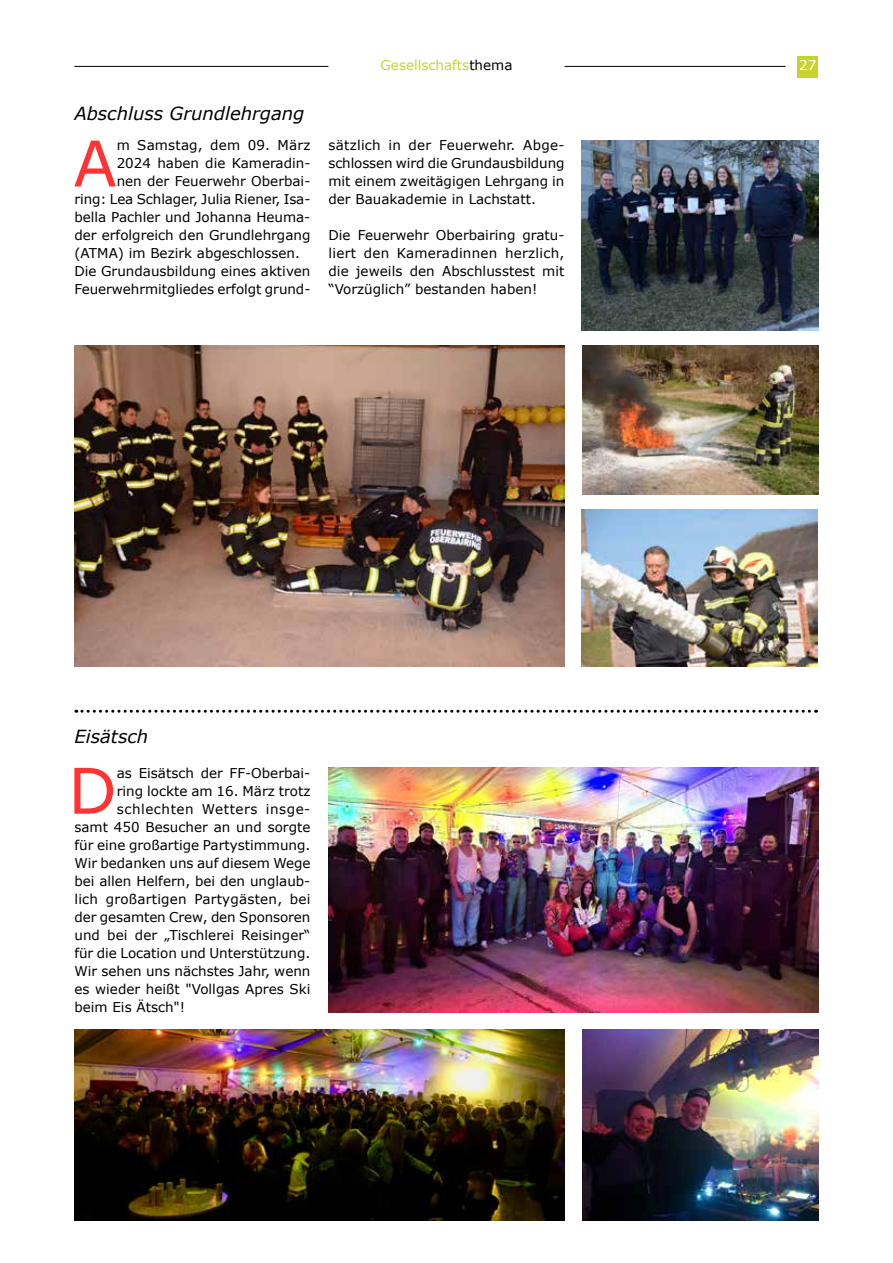
<style>
.page{position:relative;width:893px;height:1263px;background:#fff}
.page>*{position:absolute;margin:0;border:0;box-sizing:border-box;transform-origin:0 0}
.t1{font:63px "Verdana";color:#f33}
.t2{font:italic 18px "Verdana";color:#000}
.t3{font:13.5px/18px "Verdana";color:#000;text-align:justify}
.t4{font:13.5px "Verdana";letter-spacing:.02em;color:#000}
.t5{font:13.5px "Verdana";letter-spacing:.04em;color:#000}
.t6{font:13.5px "Verdana";color:#c8d32d}
.t7{font:13.5px "Verdana";color:#fff}
.s1{color:#000}
</style>
<div class="page">
<hr style="left:74px;top:66px;width:254px;height:1px;background:#000">
<hr style="left:564px;top:66px;width:222px;height:1px;background:#000">
<div style="left:797px;top:56px;width:21px;height:21px;background:#c8d32d"></div>
<img style="left:582px;top:140px;width:237px;height:191px">
<img style="left:582px;top:509px;width:236px;height:157px">
<img style="left:74px;top:346px;width:490px;height:320px">
<img style="left:328px;top:767px;width:491px;height:245px">
<img style="left:74px;top:1029px;width:490px;height:191px">
<img style="left:582px;top:1030px;width:237px;height:190px">
<img style="left:582px;top:346px;width:237px;height:148px">
<svg style="left:76px;top:710px;width:741px;height:3px"></svg>
<h2 class="t2" style="left:74px;top:101px;width:232px">Abschluss Grundlehrgang</h2>
<h1 class="t1" style="left:74px;top:120px;width:45px">A</h1>
<p class="t3" style="left:117px;top:136px;width:195px">m Samstag, dem 09. März</p>
<p class="t3" style="left:117px;top:154px;width:195px">2024 haben die Kameradin-</p>
<p class="t3" style="left:117px;top:172px;width:195px">nen der Feuerwehr Oberbai-</p>
<p class="t3" style="left:74px;top:190px;width:238px">ring: Lea Schlager, Julia Riener, Isa-</p>
<p class="t3" style="left:74px;top:208px;width:238px">bella Pachler und Johanna Heuma-</p>
<p class="t3" style="left:74px;top:226px;width:238px">der erfolgreich den Grundlehrgang</p>
<p class="t3" style="left:74px;top:244px;width:227px">(ATMA) im Bezirk abgeschlossen.</p>
<p class="t3" style="left:74px;top:262px;width:238px">Die Grundausbildung eines aktiven</p>
<p class="t3" style="left:74px;top:280px;width:238px">Feuerwehrmitgliedes erfolgt grund-</p>
<p class="t6" style="left:380px;top:56px;width:133px">Gesellschafts<span class="s1">thema</span></p>
<p class="t7" style="left:799px;top:56px;width:19px">27</p>
<p class="t3" style="left:328px;top:136px;width:238px">sätzlich in der Feuerwehr. Abge&shy;schlossen wird die Grundausbildung mit einem zweitägigen Lehrgang in der Bauakademie in Lachstatt.</p>
<p class="t3" style="left:328px;top:226px;width:238px">Die Feuerwehr Oberbairing gratu&shy;liert den Kameradinnen herzlich, die jeweils den Abschlusstest mit “Vorzüglich” bestanden haben!</p>
<h2 class="t2" style="left:74px;top:724px;width:75px">Eisätsch</h2>
<h1 class="t1" style="left:68px;top:747px;width:50px">D</h1>
<p class="t3" style="left:117px;top:764px;width:195px">as Eisätsch der FF-Oberbai-</p>
<p class="t3" style="left:117px;top:782px;width:195px">ring lockte am 16. März trotz</p>
<p class="t5" style="left:117px;top:799px;width:195px">schlechten Wetters insge-</p>
<p class="t3" style="left:74px;top:818px;width:238px">samt 450 Besucher an und sorgte</p>
<p class="t3" style="left:74px;top:836px;width:238px">für eine großartige Partystimmung.</p>
<p class="t3" style="left:74px;top:854px;width:238px">Wir bedanken uns auf diesem Wege</p>
<p class="t3" style="left:74px;top:871px;width:238px">bei allen Helfern, bei den unglaub-</p>
<p class="t4" style="left:74px;top:889px;width:238px">lich großartigen Partygästen, bei</p>
<p class="t3" style="left:74px;top:907px;width:238px">der gesamten Crew, den Sponsoren</p>
<p class="t3" style="left:74px;top:925px;width:238px">und bei der „Tischlerei Reisinger“</p>
<p class="t3" style="left:74px;top:943px;width:237px">für die Location und Unterstützung.</p>
<p class="t3" style="left:74px;top:961px;width:238px">Wir sehen uns nächstes Jahr, wenn</p>
<p class="t3" style="left:74px;top:979px;width:238px">es wieder heißt "Vollgas Apres Ski</p>
<p class="t3" style="left:74px;top:997px;width:112px">beim Eis Ätsch"!</p>
</div>
